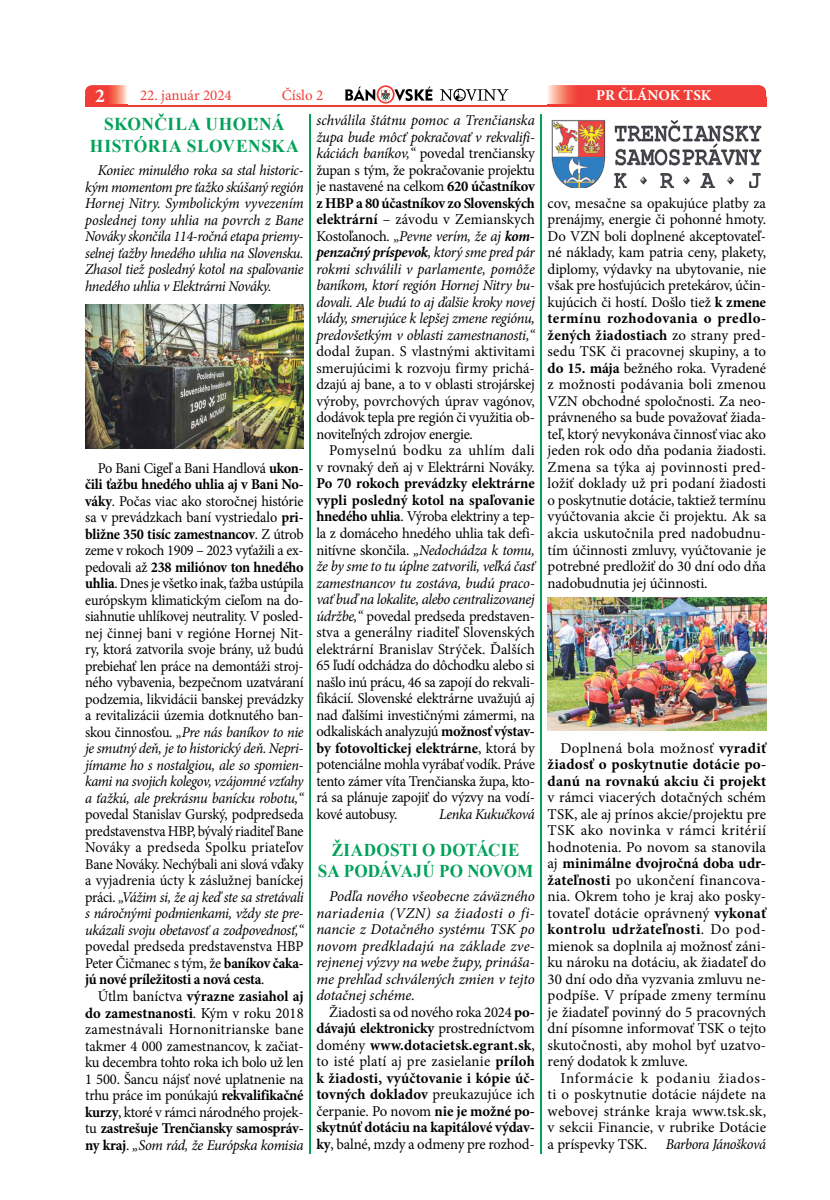
<style>
.page{position:relative;width:830px;height:1200px;background:#fff}
.page>*{position:absolute;margin:0;border:0;box-sizing:border-box;transform-origin:0 0}
.t1{font:700 19.5px "Minion Pro";color:#fff}
.t2{font:700 18px/21.6px "Times New Roman";letter-spacing:.02em;color:#00a158;text-align:center;scale:.95 1}
.t3{font:700 18px/21.6px "Times New Roman";letter-spacing:.02em;color:#00a158;text-align:center}
.t4{font:15px/16.5px "Minion Pro";letter-spacing:-.01em;color:#000;text-align:justify}
.t5{font:15px/16.5px "Minion Pro";letter-spacing:-.01em;color:#000;text-align:justify;scale:.95 1}
.t6{font:italic 15px/16.5px "Minion Pro";letter-spacing:-.02em;color:#000;text-align:justify}
.t7{font:700 15px/16.5px "Minion Pro";letter-spacing:.005em;color:#000;text-align:justify}
.t8{font:italic 15px/16.5px "Minion Pro";letter-spacing:-.02em;color:#000;text-align:justify;scale:.95 1}
.t9{font:15px "Minion Pro";color:#f13d37}
.t10{font:700 15px "Minion Pro";letter-spacing:-.005em;color:#fff}
.s1{font-weight:700}
.s2{font-style:italic}
.s3{font-style:normal}
.s4{font-weight:700;font-style:normal}
.s5{font-weight:400}
</style>
<div class="page">
<svg style="left:345px;top:85px;width:87px;height:19px"></svg>
<svg style="left:439px;top:89px;width:69px;height:12px"></svg>
<hr style="left:96px;top:105px;width:657px;height:1px;background:#f13d37">
<svg style="left:547px;top:85px;width:218px;height:20px;background:#f24941"></svg>
<svg style="left:85px;top:85px;width:42px;height:20px"></svg>
<div style="left:85px;top:96px;width:17px;height:10px;background:#f13d37"></div>
<div style="left:748px;top:97px;width:17px;height:9px;background:#f13d37"></div>
<hr style="left:309px;top:114px;width:1px;height:1039px;background:#00a158">
<hr style="left:540px;top:114px;width:1px;height:1039px;background:#00a158">
<img style="left:551px;top:120px;width:211px;height:68px">
<img style="left:85px;top:304px;width:218px;height:144px">
<img style="left:547px;top:597px;width:218px;height:133px">
<h1 class="t1" style="left:95px;top:82px;width:11px">2</h1>
<p class="t9" style="left:140px;top:86px;width:93px">22. január 2024</p>
<p class="t9" style="left:282px;top:86px;width:43px">Číslo 2</p>
<p class="t10" style="left:595px;top:85px;width:117px">PR ČLÁNOK TSK</p>
<p class="t3" style="left:90px;top:113px;width:210px">SKONČILA UHOĽNÁ<br>HISTÓRIA SLOVENSKA</p>
<p class="t8" style="left:85px;top:162px;width:231px;text-indent:13px">Koniec minulého roka sa stal historic&shy;kým momentom pre ťažko skúšaný región Hornej Nitry. Symbolickým vyvezením poslednej tony uhlia na povrch z Bane Nováky skončila 114-ročná etapa priemy&shy;selnej ťažby hnedého uhlia na Slovensku.<br>Zhasol tiež posledný kotol na spaľovanie hnedého uhlia v Elektrárni Nováky.</p>
<p class="t5" style="left:85px;top:459px;width:231px;text-indent:13px">Po Bani Cigeľ a Bani Handlová <span class="s1">ukon&shy;čili ťažbu hnedého uhlia aj v Bani No&shy;váky</span>. Počas viac ako storočnej histórie sa v prevádzkach baní vystriedalo <span class="s1">pri&shy;bližne 350 tisíc zamestnancov</span>. Z útrob zeme v rokoch 1909 – 2023 vyťažili a ex&shy;pedovali až <span class="s1">238 miliónov ton hnedého uhlia</span>. Dnes je všetko inak, ťažba ustúpila európskym klimatickým cieľom na do&shy;siahnutie uhlíkovej neutrality. V posled&shy;nej činnej bani v regióne Hornej Nit&shy;ry, ktorá zatvorila svoje brány, už budú prebiehať len práce na demontáži stroj&shy;ného vybavenia, bezpečnom uzatváraní podzemia, likvidácii banskej prevádzky a revitalizácii územia dotknutého ban&shy;skou činnosťou. <span class="s2">„Pre nás baníkov to nie je smutný deň, je to historický deň. Nepri&shy;jímame ho s nostalgiou, ale so spomien&shy;kami na svojich kolegov, vzájomné vzťahy a ťažkú, ale prekrásnu banícku robotu,“</span></p>
<p class="t5" style="left:85px;top:806px;width:231px">povedal Stanislav Gurský, podpredseda predstavenstva HBP, bývalý riaditeľ Bane Nováky a predseda Spolku priateľov Bane Nováky. Nechýbali ani slová vďaky a vyjadrenia úcty k záslužnej baníckej práci. <span class="s2">„Vážim si, že aj keď ste sa stretávali s náročnými podmienkami, vždy ste pre&shy;ukázali svoju obetavosť a zodpovednosť,“</span></p>
<p class="t5" style="left:85px;top:938px;width:231px">povedal predseda predstavenstva HBP Peter Čičmanec s tým, že <span class="s1">baníkov čaka&shy;jú nové príležitosti a nová cesta</span>.</p>
<p class="t4" style="left:85px;top:987px;width:220px;text-indent:13px">Útlm baníctva <span class="s1">výrazne zasiahol aj do zamestnanosti</span>. Kým v roku 2018 zamestnávali Hornonitrianske bane takmer 4 000 zamestnancov, k začiat&shy;ku decembra tohto roka ich bolo už len 1 500. Šancu nájsť nové uplatnenie na trhu práce im ponúkajú <span class="s1">rekvalifikačné kurzy</span>, ktoré v rámci národného projek&shy;tu <span class="s1">zastrešuje Trenčiansky samospráv&shy;ny kraj</span>. <span class="s2">„Som rád, že Európska komisia</span></p>
<p class="t6" style="left:316px;top:112px;width:220px">schválila štátnu pomoc a Trenčianska župa bude môcť pokračovať v rekvalifi&shy;káciách baníkov,“ <span class="s3">povedal trenčiansky župan s tým, že pokračovanie projektu je nastavené na celkom</span> <span class="s4">620 účastníkov z HBP a 80 účastníkov zo Slovenských elektrární</span> <span class="s3">– závodu v Zemianskych Kostoľanoch.</span> „Pevne verím, že aj <span class="s1">kom&shy;penzačný príspevok</span>, ktorý sme pred pár rokmi schválili v parlamente, pomôže baníkom, ktorí región Hornej Nitry bu&shy;dovali. Ale budú to aj ďalšie kroky novej vlády, smerujúce k lepšej zmene regiónu, predovšetkým v oblasti zamestnanosti,“</p>
<p class="t4" style="left:316px;top:343px;width:220px">dodal župan. S vlastnými aktivitami smerujúcimi k rozvoju firmy prichá&shy;dzajú aj bane, a to v oblasti strojárskej výroby, povrchových úprav vagónov, dodávok tepla pre región či využitia ob&shy;noviteľných zdrojov energie.</p>
<p class="t4" style="left:316px;top:442px;width:220px;text-align:right">Pomyselnú bodku za uhlím dali<br>v rovnaký deň aj v Elektrárni Nováky.</p>
<p class="t4" style="left:316px;top:475px;width:220px"><span class="s1">Po 70 rokoch prevádzky elektrárne vypli posledný kotol na spaľovanie hnedého uhlia</span>. Výroba elektriny a tep&shy;la z domáceho hnedého uhlia tak defi&shy;nitívne skončila. <span class="s2">„Nedochádza k tomu, že by sme to tu úplne zatvorili, veľká časť zamestnancov tu zostáva, budú praco&shy;vať buď na lokalite, alebo centralizovanej údržbe,“</span> povedal predseda predstaven&shy;stva a generálny riaditeľ Slovenských elektrární Branislav Strýček. Ďalších 65 ľudí odchádza do dôchodku alebo si našlo inú prácu, 46 sa zapojí do rekvali&shy;fikácií. Slovenské elektrárne uvažujú aj nad ďalšími investičnými zámermi, na odkaliskách analyzujú <span class="s1">možnosť výstav&shy;by fotovoltickej elektrárne</span>, ktorá by potenciálne mohla vyrábať vodík. Práve tento zámer víta Trenčianska župa, kto&shy;rá sa plánuje zapojiť do výzvy na vodí&shy;kové autobusy.</p>
<p class="t8" style="left:439px;top:805px;width:102px">Lenka Kukučková</p>
<p class="t2" style="left:318px;top:838px;width:228px">ŽIADOSTI O DOTÁCIE<br>SA PODÁVAJÚ PO NOVOM</p>
<p class="t6" style="left:316px;top:888px;width:220px;text-indent:13px">Podľa nového všeobecne záväzného nariadenia (VZN) sa žiadosti o fi&shy;nancie z Dotačného systému TSK po novom predkladajú na základe zve&shy;rejnenej výzvy na webe župy, prináša&shy;me prehľad schválených zmien v tejto dotačnej schéme.</p>
<p class="t7" style="left:316px;top:1003px;width:220px;text-indent:13px"><span class="s5">Žiadosti sa od nového roka 2024</span> po&shy;dávajú elektronicky <span class="s5">prostredníctvom domény</span> www.dotacietsk.egrant.sk<span class="s5">, to isté platí aj pre zasielanie</span> príloh k žiadosti, vyúčtovanie i kópie úč&shy;tovných dokladov <span class="s5">preukazujúce ich čerpanie. Po novom</span> nie je možné po&shy;skytnúť dotáciu na kapitálové výdav&shy;ky<span class="s5">, balné, mzdy a odmeny pre rozhod-</span></p>
<p class="t4" style="left:547px;top:195px;width:220px">cov, mesačne sa opakujúce platby za prenájmy, energie či pohonné hmoty.<br>Do VZN boli doplnené akceptovateľ&shy;né náklady, kam patria ceny, plakety, diplomy, výdavky na ubytovanie, nie však pre hosťujúcich pretekárov, účin&shy;kujúcich či hostí. Došlo tiež <span class="s1">k zmene termínu rozhodovania o predlo&shy;žených žiadostiach</span> zo strany pred&shy;sedu TSK či pracovnej skupiny, a to <span class="s1">do 15. mája</span> bežného roka. Vyradené z možnosti podávania boli zmenou VZN obchodné spoločnosti. Za neo&shy;právneného sa bude považovať žiada&shy;teľ, ktorý nevykonáva činnosť viac ako jeden rok odo dňa podania žiadosti.<br>Zmena sa týka aj povinnosti pred&shy;ložiť doklady už pri podaní žiadosti o poskytnutie dotácie, taktiež termínu vyúčtovania akcie či projektu. Ak sa akcia uskutočnila pred nadobudnu&shy;tím účinnosti zmluvy, vyúčtovanie je potrebné predložiť do 30 dní odo dňa nadobudnutia jej účinnosti.</p>
<p class="t7" style="left:547px;top:739px;width:220px;text-indent:13px"><span class="s5">Doplnená bola možnosť</span> vyradiť žiadosť o poskytnutie dotácie po&shy;danú na rovnakú akciu či projekt</p>
<p class="t4" style="left:547px;top:789px;width:220px">v rámci viacerých dotačných schém TSK, ale aj prínos akcie/projektu pre TSK ako novinka v rámci kritérií hodnotenia. Po novom sa stanovila aj <span class="s1">minimálne dvojročná doba udr&shy;žateľnosti</span> po ukončení financova&shy;nia. Okrem toho je kraj ako posky&shy;tovateľ dotácie oprávnený <span class="s1">vykonať kontrolu udržateľnosti</span>. Do pod&shy;mienok sa doplnila aj možnosť záni&shy;ku nároku na dotáciu, ak žiadateľ do 30 dní odo dňa vyzvania zmluvu ne&shy;podpíše. V prípade zmeny termínu je žiadateľ povinný do 5 pracovných dní písomne informovať TSK o tejto skutočnosti, aby mohol byť uzatvo&shy;rený dodatok k zmluve.</p>
<p class="t4" style="left:547px;top:1069px;width:220px;text-indent:13px">Informácie k podaniu žiados&shy;ti o poskytnutie dotácie nájdete na webovej stránke kraja www.tsk.sk, v sekcii Financie, v rubrike Dotácie a príspevky TSK. <span class="s2">Barbora Jánošková</span></p>
</div>
